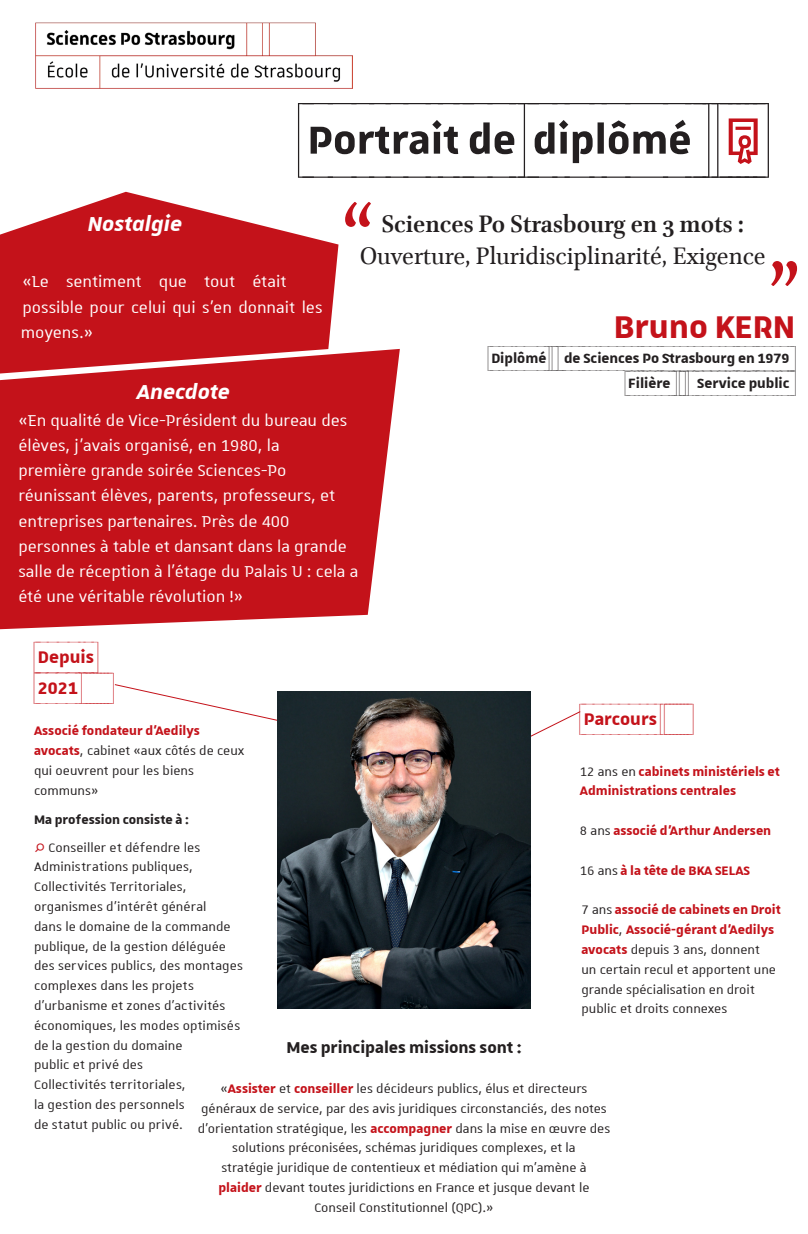
<style>
.page{position:relative;width:808px;height:1234px;background:#fff}
.page>*{position:absolute;margin:0;border:0;box-sizing:border-box;transform-origin:0 0}
.t1{font:108px "Brill";color:#c4121a}
.t2{font:700 52.5px "Unistra Encadre";color:#231f20}
.t3{font:700 42px "Unistra A";color:#c4121a}
.t4{font:27px "Brill";color:#231f20}
.t5{font:700 27px "Brill";color:#231f20}
.t6{font:italic 700 27px "Unistra A";color:#fff}
.t7{font:700 22.5px "Unistra Encadre";color:#c4121a}
.t8{font:21px/25.2px "Unistra C";color:#fff}
.t9{font:700 21px "Unistra A";letter-spacing:-.005em;color:#231f20}
.t10{font:700 18px/25px "Unistra Encadre";color:#231f20;text-align:right}
.t11{font:16.5px/19.8px "Unistra A";color:#231f20}
.t12{font:700 16.5px/19.8px "Unistra A";color:#c4121a}
.t13{font:700 16.5px "Unistra A";color:#231f20}
.s1{font-weight:700;color:#c4121a}
.s2{font-weight:400;color:#231f20}
</style>
<div class="page">
<svg style="left:0;top:349px;width:400px;height:280px;background:#c8232a"></svg>
<img style="left:35px;top:23px;width:318px;height:65px">
<svg style="left:114px;top:684px;width:163px;height:37px"></svg>
<svg style="left:0;top:192px;width:338px;height:181px;fill:#c4121a"></svg>
<svg style="left:530px;top:710px;width:51px;height:68px"></svg>
<img style="left:277px;top:691px;width:253px;height:317px">
<p class="t2" style="left:299px;top:103px;width:471px">(PORTRAIT_DE)_DIPLÔMÉ_))_____)</p>
<p class="t6" style="left:88px;top:208px;width:96px">Nostalgie</p>
<p class="t8" style="left:21px;top:268px;width:303px">«Le sentiment que tout était possible pour celui qui s’en donnait les moyens.»</p>
<p class="t6" style="left:137px;top:377px;width:94px">Anecdote</p>
<p class="t1" style="left:342px;top:164px;width:34px">“</p>
<p class="t4" style="left:360px;top:238px;width:407px">Ouverture, Pluridisciplinarité, Exigence</p>
<p class="t5" style="left:382px;top:205px;width:363px">Sciences Po Strasbourg en 3 mots :</p>
<p class="t1" style="left:800px;top:324px;width:34px;rotate:-180deg">“</p>
<p class="t3" style="left:614px;top:303px;width:183px">Bruno KERN</p>
<p class="t10" style="left:488px;top:346px;width:309px">(DIPLÔMÉ))_)__DE_SCIENCES_PO_STRASBOURG_EN_1979_) (FILIÈRE_)_())_ _SERVICE_PUBLIC_)</p>
<p class="t8" style="left:18px;top:407px;width:331px">«En qualité de Vice-Président du bureau des élèves, j’avais organisé, en 1980, la</p>
<p class="t8" style="left:18px;top:457px;width:270px">première grande soirée Sciences-Po</p>
<p class="t8" style="left:18px;top:482px;width:318px">réunissant élèves, parents, professeurs, et entreprises partenaires. Près de 400</p>
<p class="t8" style="left:18px;top:533px;width:342px">personnes à table et dansant dans la grande salle de réception à l’étage du Palais U : cela a été une véritable révolution !»</p>
<p class="t7" style="left:34px;top:641px;width:66px">(DEPUIS)</p>
<p class="t7" style="left:34px;top:672px;width:81px">(2021)________)</p>
<p class="t12" style="left:34px;top:720px;width:167px">Associé fondateur d’Aedilys</p>
<p class="t11" style="left:34px;top:740px;width:212px"><span class="s1">avocats</span>, cabinet «aux côtés de ceux qui oeuvrent pour les biens</p>
<p class="t11" style="left:34px;top:779px;width:66px">communs»</p>
<p class="t7" style="left:580px;top:703px;width:115px">(PARCOURS_((______)</p>
<p class="t12" style="left:580px;top:760px;width:201px"><span class="s2">12 ans en</span> cabinets ministériels et<br>Administrations centrales</p>
<p class="t12" style="left:580px;top:820px;width:193px"><span class="s2">8 ans</span> associé d’Arthur Andersen</p>
<p class="t12" style="left:580px;top:859px;width:172px"><span class="s2">16 ans</span> à la tête de BKA SELAS</p>
<p class="t11" style="left:581px;top:899px;width:201px">7 ans <span class="s1">associé de cabinets en Droit<br>Public</span>, <span class="s1">Associé-gérant d’Aedilys avocats</span> depuis 3 ans, donnent<br>un certain recul et apportent une grande spécialisation en droit</p>
<p class="t11" style="left:581px;top:998px;width:147px">public et droits connexes</p>
<p class="t13" style="left:34px;top:810px;width:156px">Ma profession consiste à :</p>
<p class="t11" style="left:34px;top:836px;width:210px;text-indent:14px">Conseiller et défendre les<br>Administrations publiques,<br>Collectivités Territoriales, organismes d’intérêt général<br>dans le domaine de la commande publique, de la gestion déléguée des services publics, des montages complexes dans les projets d’urbanisme et zones d’activités économiques, les modes optimisés de la gestion du domaine<br>public et privé des<br>Collectivités territoriales,<br>la gestion des personnels<br>de statut public ou privé.</p>
<p class="t9" style="left:286px;top:1035px;width:237px">Mes principales missions sont :</p>
<p class="t11" style="left:198px;top:1077px;width:414px;text-align:center">«<span class="s1">Assister</span> et <span class="s1">conseiller</span> les décideurs publics, élus et directeurs généraux de service, par des avis juridiques circonstanciés, des notes d’orientation stratégique, les <span class="s1">accompagner</span> dans la mise en œuvre des solutions préconisées, schémas juridiques complexes, et la</p>
<p class="t11" style="left:221px;top:1157px;width:367px">stratégie juridique de contentieux et médiation qui m’amène à</p>
<p class="t11" style="left:218px;top:1176px;width:372px;text-align:center"><span class="s1">plaider</span> devant toutes juridictions en France et jusque devant le<br>Conseil Constitutionnel (QPC).»</p>
</div>
